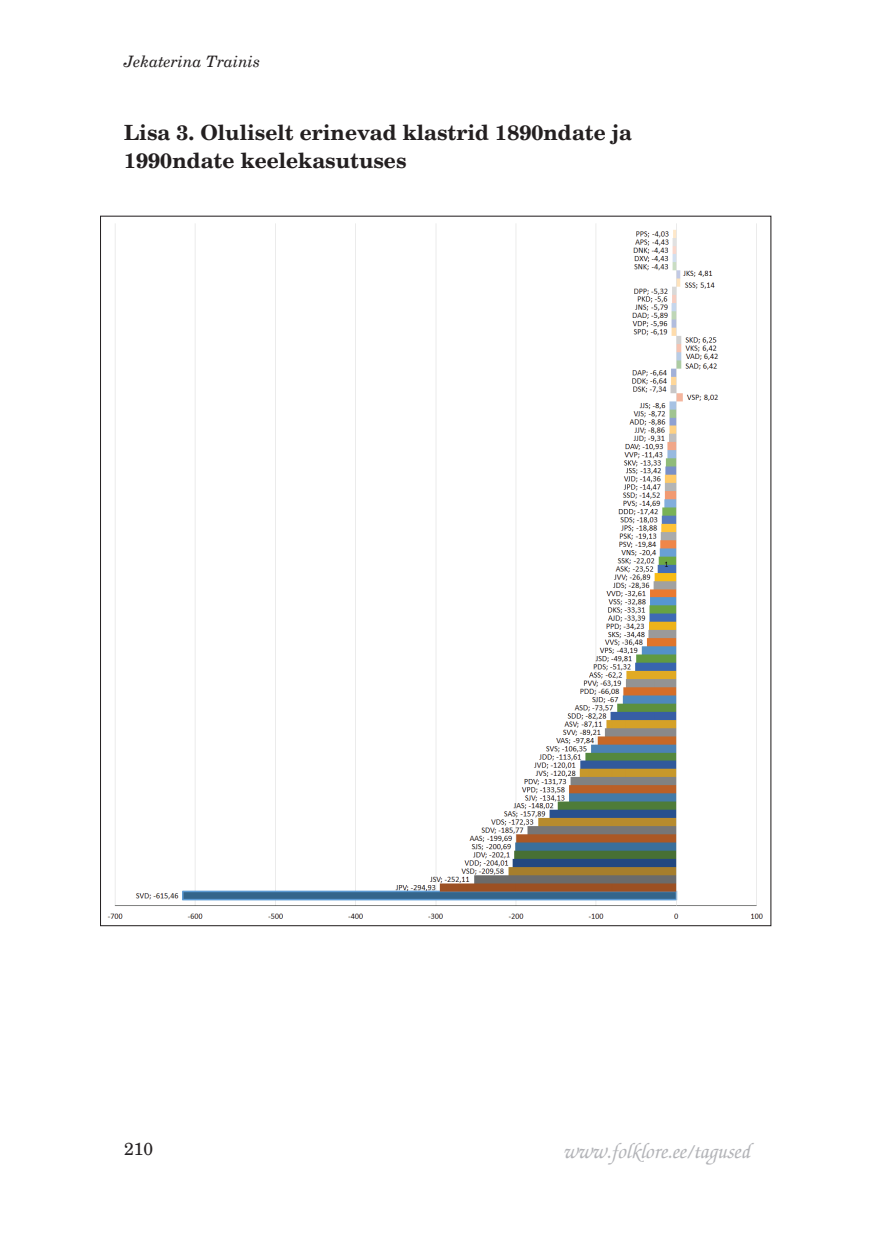
<style>
.page{position:relative;width:874px;height:1241px;background:#fff}
.page>*{position:absolute;margin:0;border:0;box-sizing:border-box;transform-origin:0 0}
.t1{font:700 21px/28px "New Century Schlbk";color:#231f20}
.t2{font:italic 500 21px "Zapf Chancery";color:#b2b3b7}
.t3{font:17.5px "New Century Schlbk";color:#231f20}
.t4{font:italic 15.75px "New Century Schlbk";color:#231f20}
</style>
<div class="page">
<img style="left:107px;top:223px;width:656px;height:696px">
<p class="t4" style="left:124px;top:52px;width:138px">Jekaterina Trainis</p>
<p class="t1" style="left:124px;top:118px;width:509px">Lisa 3. Oluliselt erinevad klastrid 1890ndate ja<br>1990ndate keelekasutuses</p>
<p class="t3" style="left:124px;top:1137px;width:31px">210</p>
<p class="t2" style="left:562px;top:1137px;width:188px">www.folklore.ee/tagused</p>
</div>
